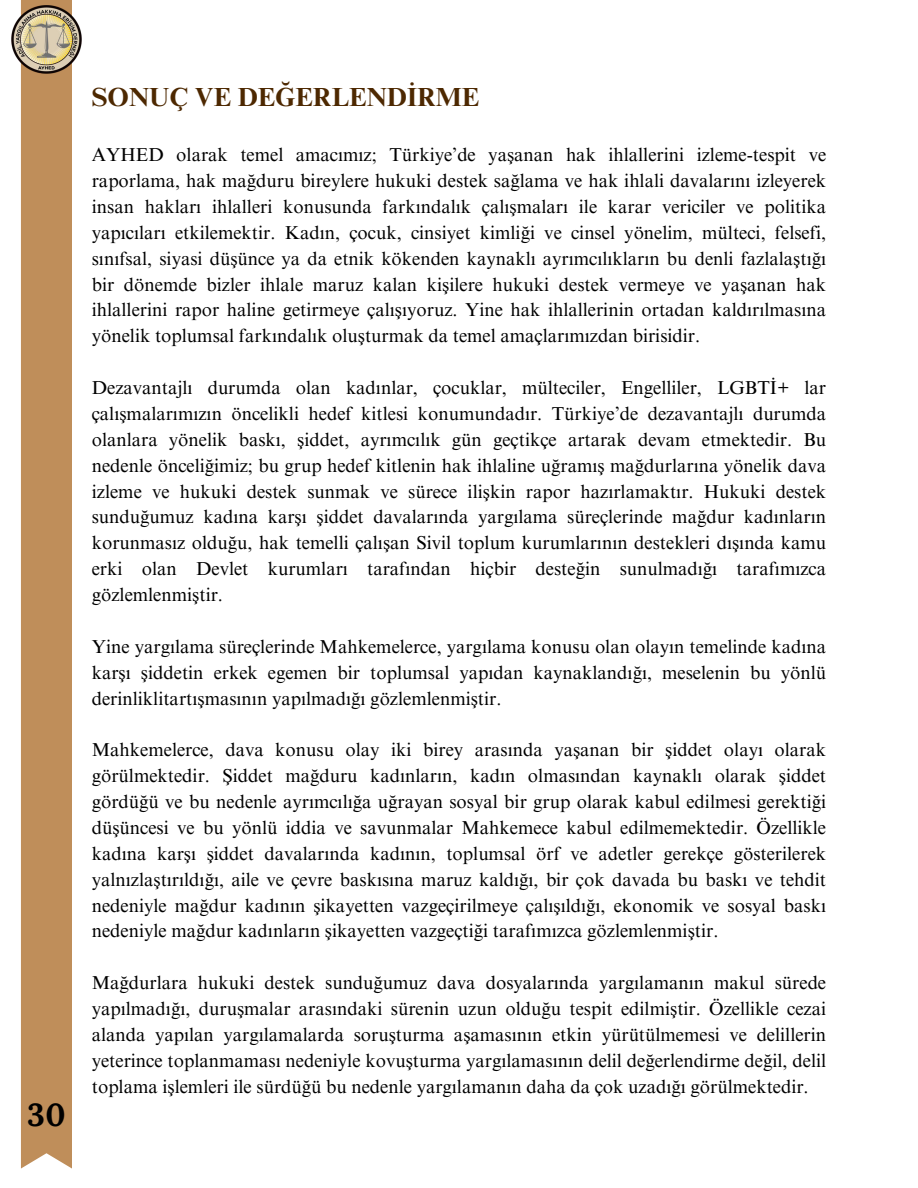
<style>
.page{position:relative;width:918px;height:1188px;background:#fff}
.page>*{position:absolute;margin:0;border:0;box-sizing:border-box;transform-origin:0 0}
.t1{font:700 31.8px "Lora";color:#000}
.t2{font:700 26.25px "Times NRMT Pro";color:#4d2801}
.t3{font:18.75px/25.8px "Times NRMT Pro";color:#000;text-align:justify}
</style>
<div class="page">
<div style="left:21px;top:0;width:51px;height:1169px;background:#bf8e5a"></div>
<img style="left:11px;top:6px;width:70px;height:67px">
<p class="t1" style="left:27px;top:1094px;width:40px">30</p>
<p class="t2" style="left:92px;top:87px;width:389px">SONUÇ VE DEĞERLENDİRME</p>
<h1 class="t3" style="left:92px;top:144px;width:736px">AYHED olarak temel amacımız; Türkiye’de yaşanan hak ihlallerini izleme-tespit ve raporlama, hak mağduru bireylere hukuki destek sağlama ve hak ihlali davalarını izleyerek insan hakları ihlalleri konusunda farkındalık çalışmaları ile karar vericiler ve politika yapıcıları etkilemektir. Kadın, çocuk, cinsiyet kimliği ve cinsel yönelim, mülteci, felsefi, sınıfsal, siyasi düşünce ya da etnik kökenden kaynaklı ayrımcılıkların bu denli fazlalaştığı bir dönemde bizler ihlale maruz kalan kişilere hukuki destek vermeye ve yaşanan hak ihlallerini rapor haline getirmeye çalışıyoruz. Yine hak ihlallerinin ortadan kaldırılmasına yönelik toplumsal farkındalık oluşturmak da temel amaçlarımızdan birisidir.</h1>
<p class="t3" style="left:92px;top:377px;width:736px">Dezavantajlı durumda olan kadınlar, çocuklar, mülteciler, Engelliler, LGBTİ+ lar çalışmalarımızın öncelikli hedef kitlesi konumundadır. Türkiye’de dezavantajlı durumda olanlara yönelik baskı, şiddet, ayrımcılık gün geçtikçe artarak devam etmektedir. Bu nedenle önceliğimiz; bu grup hedef kitlenin hak ihlaline uğramış mağdurlarına yönelik dava izleme ve hukuki destek sunmak ve sürece ilişkin rapor hazırlamaktır. Hukuki destek sunduğumuz kadına karşı şiddet davalarında yargılama süreçlerinde mağdur kadınların korunmasız olduğu, hak temelli çalışan Sivil toplum kurumlarının destekleri dışında kamu erki olan Devlet kurumları tarafından hiçbir desteğin sunulmadığı tarafımızca gözlemlenmiştir.</p>
<p class="t3" style="left:92px;top:636px;width:736px">Yine yargılama süreçlerinde Mahkemelerce, yargılama konusu olan olayın temelinde kadına karşı şiddetin erkek egemen bir toplumsal yapıdan kaynaklandığı, meselenin bu yönlü derinliklitartışmasının yapılmadığı gözlemlenmiştir.</p>
<p class="t3" style="left:92px;top:739px;width:736px">Mahkemelerce, dava konusu olay iki birey arasında yaşanan bir şiddet olayı olarak görülmektedir. Şiddet mağduru kadınların, kadın olmasından kaynaklı olarak şiddet gördüğü ve bu nedenle ayrımcılığa uğrayan sosyal bir grup olarak kabul edilmesi gerektiği düşüncesi ve bu yönlü iddia ve savunmalar Mahkemece kabul edilmemektedir. Özellikle kadına karşı şiddet davalarında kadının, toplumsal örf ve adetler gerekçe gösterilerek yalnızlaştırıldığı, aile ve çevre baskısına maruz kaldığı, bir çok davada bu baskı ve tehdit nedeniyle mağdur kadının şikayetten vazgeçirilmeye çalışıldığı, ekonomik ve sosyal baskı nedeniyle mağdur kadınların şikayetten vazgeçtiği tarafımızca gözlemlenmiştir.</p>
<p class="t3" style="left:92px;top:972px;width:736px">Mağdurlara hukuki destek sunduğumuz dava dosyalarında yargılamanın makul sürede yapılmadığı, duruşmalar arasındaki sürenin uzun olduğu tespit edilmiştir. Özellikle cezai alanda yapılan yargılamalarda soruşturma aşamasının etkin yürütülmemesi ve delillerin yeterince toplanmaması nedeniyle kovuşturma yargılamasının delil değerlendirme değil, delil toplama işlemleri ile sürdüğü bu nedenle yargılamanın daha da çok uzadığı görülmektedir.</p>
</div>
